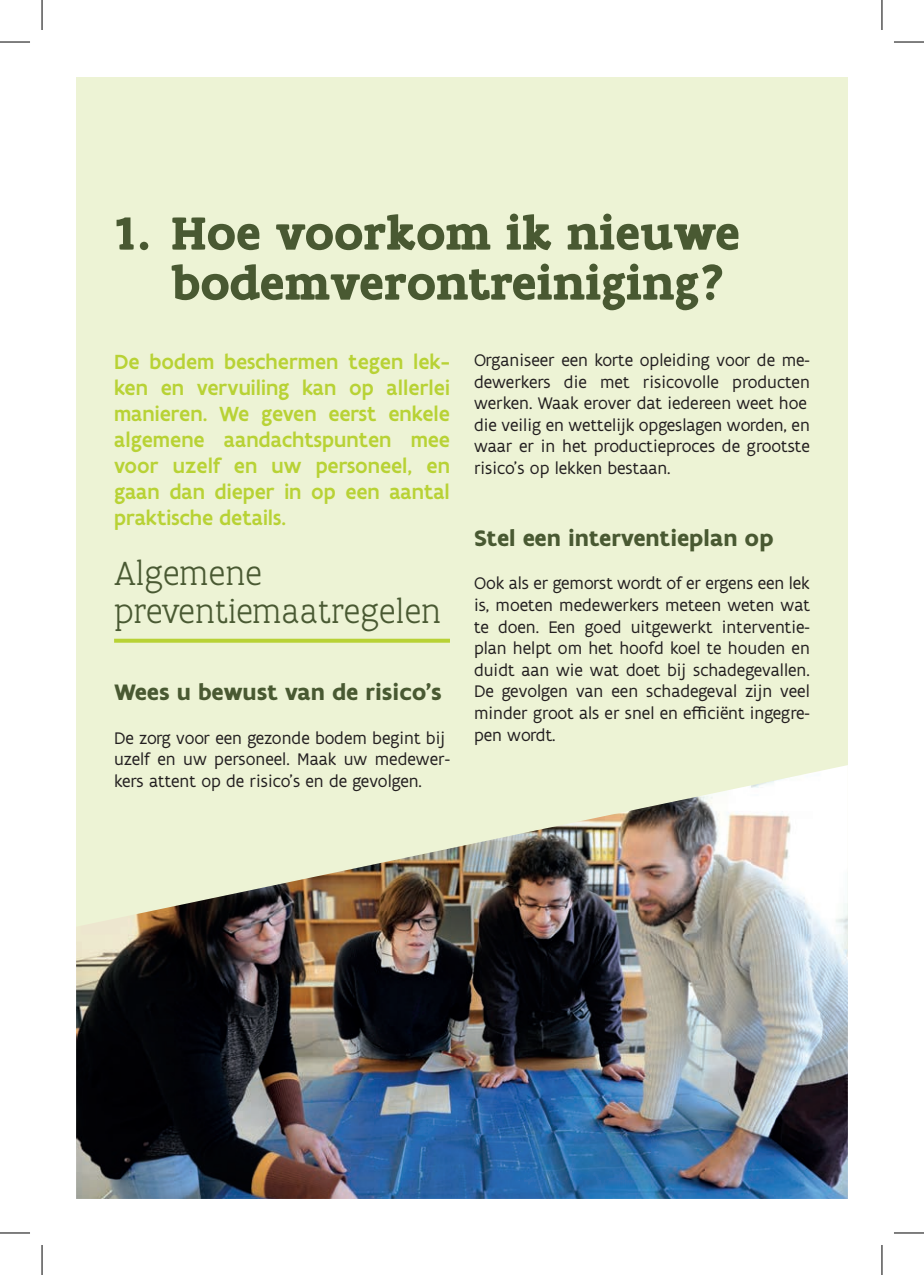
<style>
.page{position:relative;width:924px;height:1275px;background:#fff}
.page>*{position:absolute;margin:0;border:0;box-sizing:border-box;transform-origin:0 0}
.t1{font:700 50px "Flanders Art Serif";color:#495932}
.t2{font:300 36px "Flanders Art Serif";color:#495932}
.t3{font:700 24px "Flanders Art Sans";color:#495932}
.t4{font:500 22px/26px "Flanders Art Sans";color:#b8d235;text-align:justify}
.t5{font:18px/21.6px "Flanders Art Sans";color:#231f20}
</style>
<div class="page">
<div style="left:76px;top:77px;width:771px;height:868px;background:#edf3d5"></div>
<img style="left:76px;top:765px;width:771px;height:434px">
<svg style="left:114px;top:638px;width:336px;height:4px"></svg>
<hr style="left:0;top:42px;width:30px;height:1px;background:#000">
<hr style="left:893px;top:42px;width:30px;height:1px;background:#000">
<hr style="left:0;top:1232px;width:30px;height:1px;background:#000">
<hr style="left:893px;top:1232px;width:30px;height:1px;background:#000">
<hr style="left:42px;top:0;width:1px;height:30px;background:#000">
<hr style="left:42px;top:1245px;width:1px;height:30px;background:#000">
<hr style="left:881px;top:0;width:1px;height:30px;background:#000">
<hr style="left:881px;top:1245px;width:1px;height:30px;background:#000">
<p class="t1" style="left:114px;top:202px;width:627px">1. Hoe voorkom ik nieuwe</p>
<p class="t1" style="left:171px;top:252px;width:555px">bodemverontreiniging?</p>
<p class="t4" style="left:114px;top:349px;width:337px">De bodem beschermen tegen lek&shy;ken en vervuiling kan op allerlei manieren. We geven eerst enkele algemene aandachtspunten mee voor uzelf en uw personeel, en gaan dan dieper in op een aantal praktische details.</p>
<p class="t2" style="left:114px;top:551px;width:149px">Algemene</p>
<p class="t2" style="left:114px;top:589px;width:328px">preventiemaatregelen</p>
<p class="t3" style="left:114px;top:677px;width:329px">Wees u bewust van de risico’s</p>
<p class="t5" style="left:114px;top:727px;width:332px">De zorg voor een gezonde bodem begint bij</p>
<p class="t5" style="left:114px;top:749px;width:337px">uzelf en uw personeel. Maak uw medewer&shy;kers attent op de risico’s en de gevolgen.</p>
<p class="t5" style="left:474px;top:350px;width:337px;text-align:justify">Organiseer een korte opleiding voor de me&shy;dewerkers die met risicovolle producten werken. Waak erover dat iedereen weet hoe</p>
<p class="t5" style="left:474px;top:414px;width:337px">die veilig en wettelijk opgeslagen worden, en</p>
<p class="t5" style="left:474px;top:436px;width:337px">waar er in het productieproces de grootste risico’s op lekken bestaan.</p>
<p class="t3" style="left:474px;top:523px;width:301px">Stel een interventieplan op</p>
<p class="t5" style="left:474px;top:573px;width:337px;text-align:justify">Ook als er gemorst wordt of er ergens een lek is, moeten medewerkers meteen weten wat te doen. Een goed uitgewerkt interventie&shy;plan helpt om het hoofd koel te houden en duidt aan wie wat doet bij schadegevallen.<br>De gevolgen van een schadegeval zijn veel minder groot als er snel en efficiënt ingegre&shy;pen wordt.</p>
</div>
